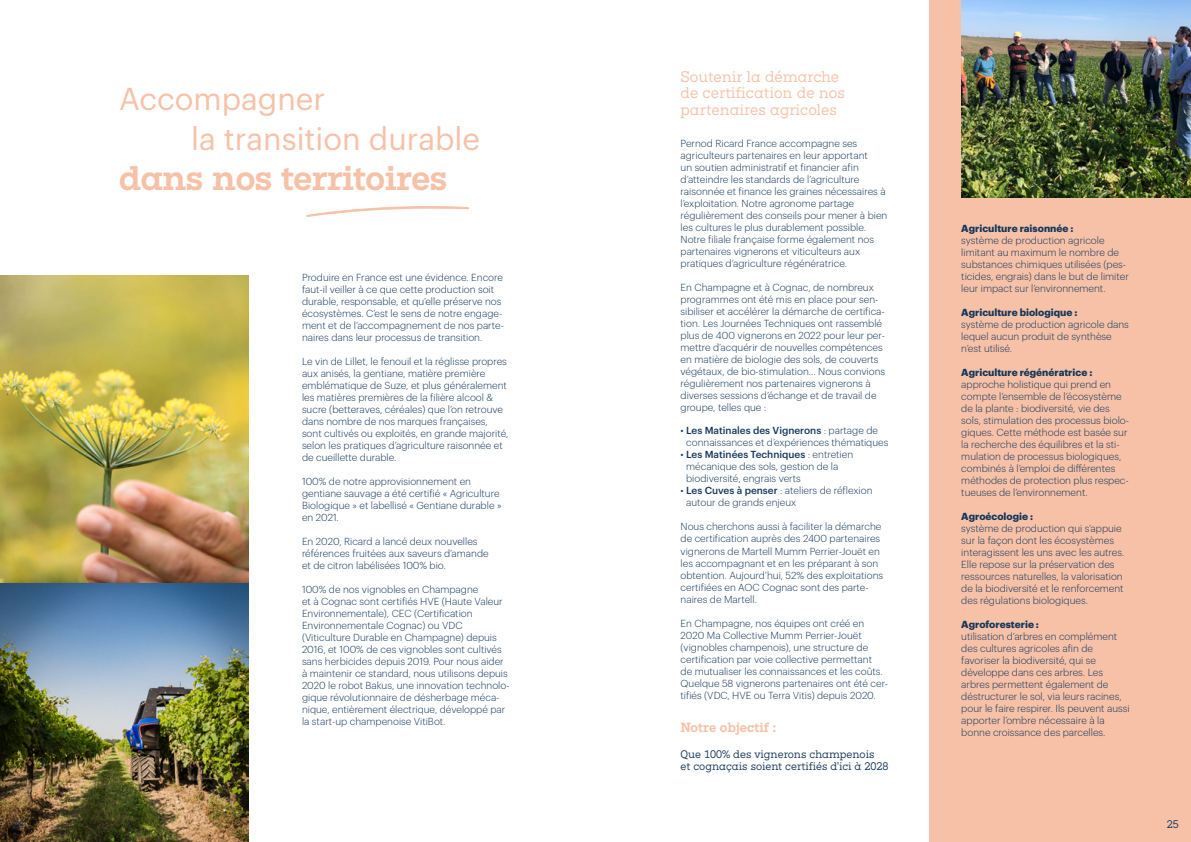
<style>
.page{position:relative;width:1191px;height:842px;background:#fff}
.page>*{position:absolute;margin:0;border:0;box-sizing:border-box;transform-origin:0 0}
.t1{font:31px/40px "Graphik";color:#f6c1a7}
.t2{font:700 31px "Pernod Ricard";color:#f6c1a7}
.t3{font:14px/16.8px "Pernod Ricard";color:#f6c1a7}
.t4{font:700 12px "Pernod Ricard";color:#f6c1a7}
.t5{font:300 10px/12px "Graphik";color:#14375b}
.t6{font:700 10px "Graphik";color:#14375b}
.t7{font:10px/12px "Pernod Ricard";color:#14375b}
.s1{font-weight:500}
</style>
<div class="page">
<img style="left:0;top:275px;width:248px;height:567px">
<svg style="left:306px;top:206px;width:163px;height:11px"></svg>
<div style="left:929px;top:0;width:262px;height:842px;background:#f6c1a7"></div>
<img style="left:961px;top:0;width:230px;height:197px">
<h1 class="t1" style="left:191px;top:77px;width:290px;text-indent:-72px">Accompagner<br>la transition durable</h1>
<h1 class="t2" style="left:119px;top:157px;width:330px">dans nos territoires</h1>
<p class="t5" style="left:302px;top:270px;width:203px">Produire en France est une évidence. Encore faut-il veiller à ce que cette production soit durable, responsable, et qu’elle préserve nos écosystèmes. C’est le sens de notre engage&shy;ment et de l’accompagnement de nos parte&shy;naires dans leur processus de transition.</p>
<p class="t5" style="left:302px;top:354px;width:208px">Le vin de Lillet, le fenouil et la réglisse propres aux anisés, la gentiane, matière première emblématique de Suze, et plus généralement les matières premières de la filière alcool &amp; sucre (betteraves, céréales) que l’on retrouve dans nombre de nos marques françaises, sont cultivés ou exploités, en grande majorité, selon les pratiques d’agriculture raisonnée et de cueillette durable.</p>
<p class="t5" style="left:302px;top:474px;width:201px">100% de notre approvisionnement en gentiane sauvage a été certifié « Agriculture Biologique » et labellisé « Gentiane durable » en 2021.</p>
<p class="t5" style="left:302px;top:534px;width:188px">En 2020, Ricard a lancé deux nouvelles références fruitées aux saveurs d’amande et de citron labélisées 100% bio.</p>
<p class="t5" style="left:302px;top:582px;width:209px">100% de nos vignobles en Champagne<br>et à Cognac sont certifiés HVE (Haute Valeur Environnementale), CEC (Certification Environnementale Cognac) ou VDC (Viticulture Durable en Champagne) depuis 2016, et 100% de ces vignobles sont cultivés sans herbicides depuis 2019. Pour nous aider à maintenir ce standard, nous utilisons depuis 2020 le robot Bakus, une innovation technolo&shy;gique révolutionnaire de désherbage méca&shy;nique, entièrement électrique, développé par la start-up champenoise VitiBot.</p>
<h2 class="t3" style="left:680px;top:68px;width:166px">Soutenir la démarche de certification de nos partenaires agricoles</h2>
<p class="t5" style="left:680px;top:137px;width:208px">Pernod Ricard France accompagne ses agriculteurs partenaires en leur apportant<br>un soutien administratif et financier afin d’atteindre les standards de l’agriculture raisonnée et finance les graines nécessaires à l’exploitation. Notre agronome partage régulièrement des conseils pour mener à bien les cultures le plus durablement possible.<br>Notre filiale française forme également nos partenaires vignerons et viticulteurs aux pratiques d’agriculture régénératrice.</p>
<p class="t5" style="left:680px;top:281px;width:206px">En Champagne et à Cognac, de nombreux programmes ont été mis en place pour sen&shy;sibiliser et accélérer la démarche de certifica&shy;tion. Les Journées Techniques ont rassemblé plus de 400 vignerons en 2022 pour leur per&shy;mettre d’acquérir de nouvelles compétences en matière de biologie des sols, de couverts végétaux, de bio-stimulation… Nous convions régulièrement nos partenaires vignerons à diverses sessions d’échange et de travail de groupe, telles que :</p>
<p class="t5" style="left:686px;top:424px;width:204px;text-indent:-6px">• <span class="s1">Les Matinales des Vignerons</span> : partage de connaissances et d’expériences thématiques</p>
<p class="t5" style="left:686px;top:448px;width:168px;text-indent:-6px">• <span class="s1">Les Matinées Techniques</span> : entretien mécanique des sols, gestion de la biodiversité, engrais verts</p>
<p class="t5" style="left:686px;top:484px;width:188px;text-indent:-6px">• <span class="s1">Les Cuves à penser</span> : ateliers de réflexion autour de grands enjeux</p>
<p class="t5" style="left:680px;top:520px;width:204px">Nous cherchons aussi à faciliter la démarche de certification auprès des 2400 partenaires vignerons de Martell Mumm Perrier-Jouët en les accompagnant et en les préparant à son obtention. Aujourd’hui, 52% des exploitations certifiées en AOC Cognac sont des parte&shy;naires de Martell.</p>
<p class="t5" style="left:680px;top:616px;width:209px">En Champagne, nos équipes ont créé en 2020 Ma Collective Mumm Perrier-Jouët (vignobles champenois), une structure de certification par voie collective permettant<br>de mutualiser les connaissances et les coûts.<br>Quelque 58 vignerons partenaires ont été cer&shy;tifiés (VDC, HVE ou Terra Vitis) depuis 2020.</p>
<p class="t4" style="left:680px;top:719px;width:97px">Notre objectif :</p>
<p class="t7" style="left:680px;top:749px;width:210px">Que 100% des vignerons champenois<br>et cognaçais soient certifiés d’ici à 2028</p>
<p class="t6" style="left:961px;top:220px;width:114px">Agriculture raisonnée :</p>
<p class="t5" style="left:961px;top:233px;width:169px">système de production agricole limitant au maximum le nombre de substances chimiques utilisées (pes&shy;ticides, engrais) dans le but de limiter leur impact sur l’environnement.</p>
<p class="t6" style="left:961px;top:304px;width:118px">Agriculture biologique :</p>
<p class="t5" style="left:961px;top:317px;width:169px">système de production agricole dans lequel aucun produit de synthèse n’est utilisé.</p>
<p class="t6" style="left:961px;top:364px;width:133px">Agriculture régénératrice :</p>
<p class="t5" style="left:961px;top:377px;width:169px">approche holistique qui prend en compte l’ensemble de l’écosystème de la plante : biodiversité, vie des sols, stimulation des processus biolo&shy;giques. Cette méthode est basée sur la recherche des équilibres et la sti&shy;mulation de processus biologiques, combinés à l’emploi de différentes méthodes de protection plus respec&shy;tueuses de l’environnement.</p>
<p class="t6" style="left:961px;top:508px;width:73px">Agroécologie :</p>
<p class="t5" style="left:961px;top:521px;width:165px">système de production qui s’appuie sur la façon dont les écosystèmes interagissent les uns avec les autres.<br>Elle repose sur la préservation des ressources naturelles, la valorisation de la biodiversité et le renforcement des régulations biologiques.</p>
<p class="t6" style="left:961px;top:616px;width:79px">Agroforesterie :</p>
<p class="t5" style="left:961px;top:629px;width:170px">utilisation d’arbres en complément des cultures agricoles afin de favoriser la biodiversité, qui se développe dans ces arbres. Les arbres permettent également de déstructurer le sol, via leurs racines, pour le faire respirer. Ils peuvent aussi apporter l’ombre nécessaire à la bonne croissance des parcelles.</p>
<p class="t7" style="left:12px;top:818px;width:13px">24</p>
<p class="t7" style="left:1167px;top:818px;width:13px">25</p>
</div>
